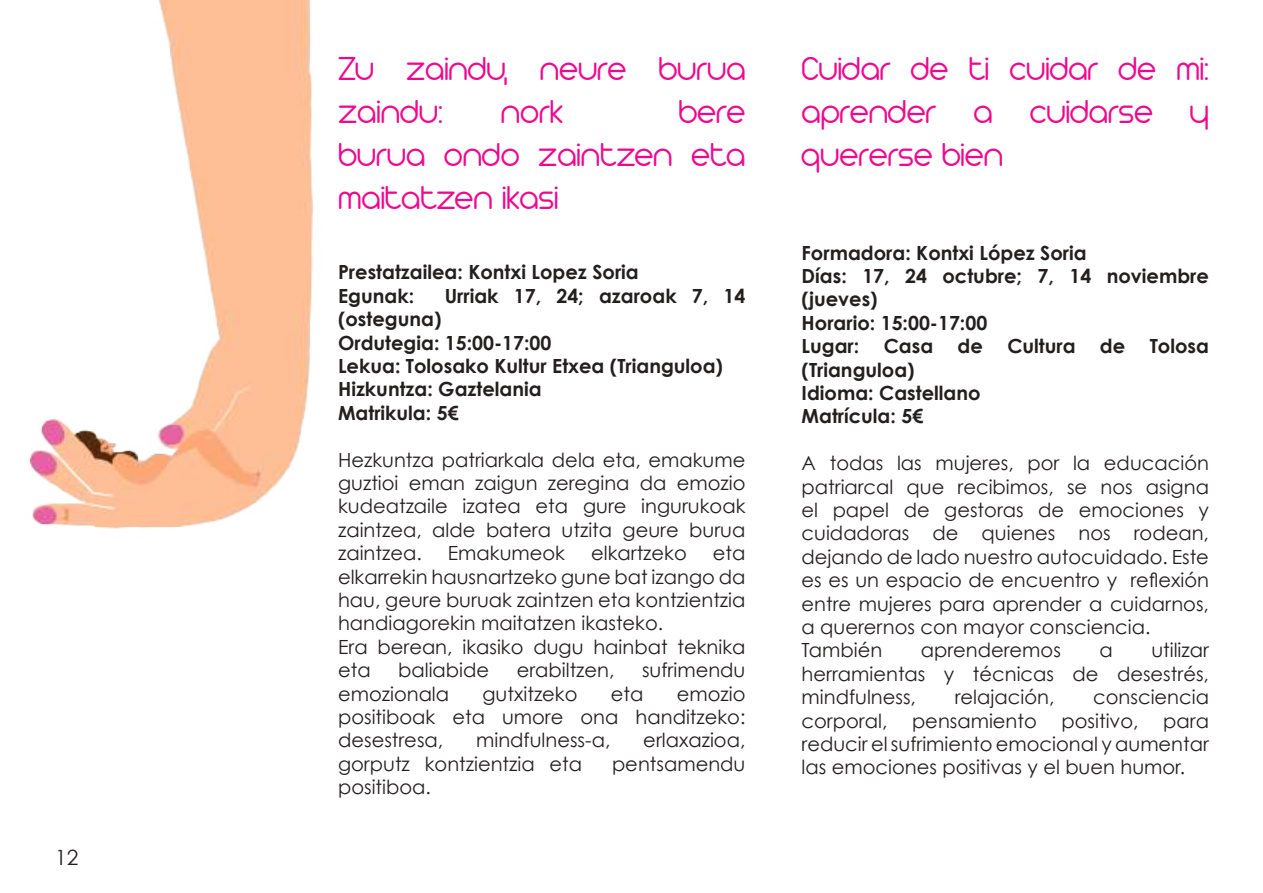
<style>
.page{position:relative;width:1263px;height:893px;background:#fff}
.page>*{position:absolute;margin:0;border:0;box-sizing:border-box;transform-origin:0 0}
.t1{font:300 36px/43.2px "Arista 2.0";color:#ee088d;text-align:justify}
.t2{font:21px "Century Gothic";color:#241f1f}
.t3{font:19.5px/23.4px "Century Gothic";color:#241f1f;text-align:justify}
.t4{font:700 19.5px/23.4px "Century Gothic";color:#241f1f}
</style>
<div class="page">
<img style="left:29px;top:0;width:284px;height:529px">
<p class="t2" style="left:55px;top:844px;width:25px">12</p>
<h1 class="t1" style="left:338px;top:44px;width:409px">Zu zaindu, neure burua zaindu:</h1>
<h1 class="t1" style="left:338px;top:87px;width:409px;text-indent:340px">bere burua ondo zaintzen eta maitatzen ikasi</h1>
<h1 class="t1" style="left:501px;top:87px;width:63px">nork</h1>
<p class="t4" style="left:338px;top:260px;width:302px">Prestatzailea: Kontxi Lopez Soria<br>Egunak:</p>
<p class="t4" style="left:445px;top:284px;width:302px">Urriak 17, 24; azaroak 7, 14</p>
<p class="t4" style="left:338px;top:307px;width:386px">(osteguna)<br>Ordutegia: 15:00-17:00<br>Lekua: Tolosako Kultur Etxea (Trianguloa)<br>Hizkuntza: Gaztelania<br>Matrikula: 5€</p>
<p class="t3" style="left:338px;top:448px;width:409px">Hezkuntza patriarkala dela eta, emakume guztioi eman zaigun zeregina da emozio kudeatzaile izatea eta gure ingurukoak zaintzea, alde batera utzita geure burua zaintzea.</p>
<p class="t3" style="left:448px;top:541px;width:119px">Emakumeok</p>
<p class="t3" style="left:591px;top:541px;width:97px">elkartzeko</p>
<p class="t3" style="left:338px;top:541px;width:409px;text-align:left;text-indent:375px">eta elkarrekin hausnartzeko gune bat izango da hau, geure buruak zaintzen eta kontzientzia handiagorekin maitatzen ikasteko.<br>Era berean, ikasiko dugu hainbat teknika eta</p>
<p class="t3" style="left:398px;top:658px;width:92px">baliabide</p>
<p class="t3" style="left:517px;top:658px;width:99px">erabiltzen,</p>
<p class="t3" style="left:642px;top:658px;width:105px">sufrimendu</p>
<p class="t3" style="left:338px;top:682px;width:113px">emozionala</p>
<p class="t3" style="left:482px;top:682px;width:96px">gutxitzeko</p>
<p class="t3" style="left:611px;top:682px;width:34px">eta</p>
<p class="t3" style="left:338px;top:682px;width:409px;text-indent:339px">emozio positiboak eta umore ona handitzeko: desestresa,</p>
<p class="t3" style="left:476px;top:728px;width:136px">mindfulness-a,</p>
<p class="t3" style="left:643px;top:728px;width:104px">erlaxazioa,</p>
<p class="t3" style="left:338px;top:752px;width:246px">gorputz kontzientzia eta</p>
<p class="t3" style="left:612px;top:752px;width:135px">pentsamendu</p>
<p class="t3" style="left:338px;top:775px;width:94px">positiboa.</p>
<h1 class="t1" style="left:801px;top:44px;width:409px">Cuidar de ti cuidar de mi: aprender a cuidarse y quererse bien</h1>
<p class="t4" style="left:801px;top:240px;width:409px">Formadora: Kontxi López Soria<br>Días: 17, 24 octubre; 7, 14 noviembre (jueves)<br>Horario: 15:00-17:00<br>Lugar: Casa de</p>
<p class="t4" style="left:1007px;top:334px;width:119px">Cultura de</p>
<p class="t4" style="left:1150px;top:334px;width:61px">Tolosa</p>
<p class="t4" style="left:801px;top:357px;width:181px">(Trianguloa)<br>Idioma: Castellano<br>Matrícula: 5€</p>
<p class="t3" style="left:801px;top:451px;width:409px;text-align:left">A todas las mujeres, por la educación patriarcal que recibimos, se nos asigna el papel de gestoras de emociones y cuidadoras de quienes nos rodean, dejando de lado nuestro autocuidado. Este es es un espacio de encuentro y reflexión entre mujeres para aprender a cuidarnos, a querernos con mayor consciencia.<br>También</p>
<p class="t3" style="left:801px;top:638px;width:409px;text-indent:350px">utilizar herramientas y técnicas de desestrés, mindfulness,</p>
<p class="t3" style="left:921px;top:638px;width:142px">aprenderemos</p>
<p class="t3" style="left:1099px;top:638px;width:15px">a</p>
<p class="t3" style="left:955px;top:685px;width:101px">relajación,</p>
<p class="t3" style="left:1093px;top:685px;width:117px">consciencia</p>
<p class="t3" style="left:801px;top:709px;width:87px">corporal,</p>
<p class="t3" style="left:912px;top:709px;width:126px">pensamiento</p>
<p class="t3" style="left:1061px;top:709px;width:79px">positivo,</p>
<p class="t3" style="left:801px;top:709px;width:409px;text-indent:362px">para reducir el sufrimiento emocional y aumentar las emociones positivas y el buen humor.</p>
</div>
